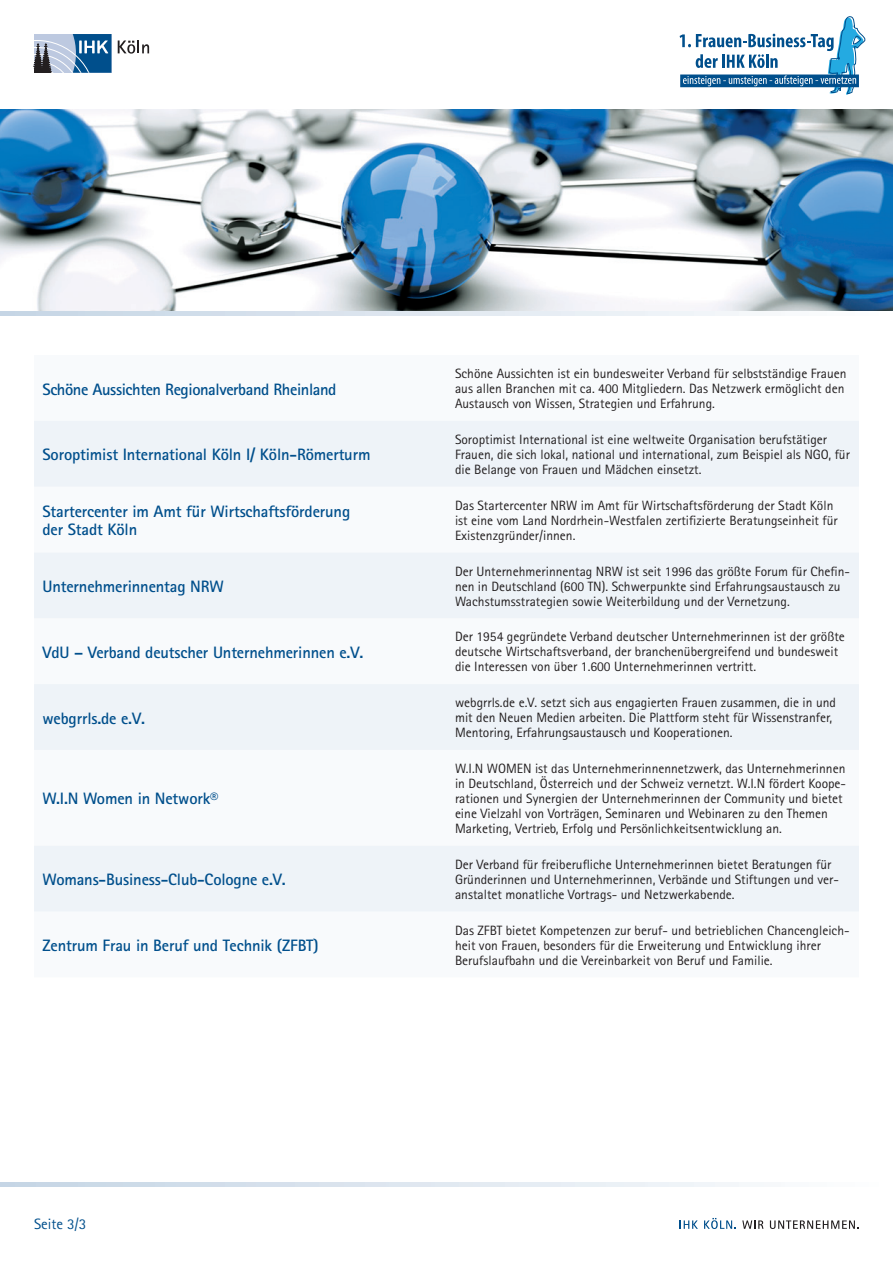
<style>
.page{position:relative;width:893px;height:1263px;background:#fff}
.page>*{position:absolute;margin:0;border:0;box-sizing:border-box;transform-origin:0 0}
.t1{font:700 16.5px/18px "Rotis Sans Serif";letter-spacing:-.01em;color:#004f8c}
.t2{font:15px "Rotis Sans Serif";color:#004f8c}
.t3{font:13.5px/15px "Rotis Sans Serif";color:#231f20}
</style>
<div class="page">
<svg style="left:34px;top:421px;width:825px;height:490px;fill:#eef3f8"></svg>
<img style="left:0;top:110px;width:893px;height:201px">
<svg style="left:0;top:311px;width:739px;height:4px;background:#dbe5ee"></svg>
<svg style="left:0;top:1182px;width:739px;height:5px;background:#dbe5ee"></svg>
<svg style="left:33px;top:34px;width:78px;height:39px;background:#6b8eae"></svg>
<svg style="left:118px;top:40px;width:31px;height:14px"></svg>
<svg style="left:680px;top:16px;width:185px;height:79px"></svg>
<svg style="left:680px;top:1220px;width:18px;height:9px"></svg>
<svg style="left:704px;top:1218px;width:32px;height:11px"></svg>
<svg style="left:742px;top:1220px;width:21px;height:9px"></svg>
<svg style="left:770px;top:1220px;width:89px;height:9px"></svg>
<p class="t1" style="left:43px;top:380px;width:296px">Schöne Aussichten Regionalverband Rheinland</p>
<p class="t1" style="left:43px;top:445px;width:330px">Soroptimist International Köln I/ Köln-Römerturm</p>
<p class="t3" style="left:455px;top:366px;width:393px">Schöne Aussichten ist ein bundesweiter Verband für selbstständige Frauen aus allen Branchen mit ca. 400 Mitgliedern. Das Netzwerk ermöglicht den<br>Austausch von Wissen, Strategien und Erfahrung.</p>
<p class="t3" style="left:455px;top:432px;width:396px">Soroptimist International ist eine weltweite Organisation berufstätiger<br>Frauen, die sich lokal, national und international, zum Beispiel als NGO, für die Belange von Frauen und Mädchen einsetzt.</p>
<p class="t1" style="left:43px;top:502px;width:309px">Startercenter im Amt für Wirtschaftsförderung der Stadt Köln</p>
<p class="t3" style="left:455px;top:498px;width:384px">Das Startercenter NRW im Amt für Wirtschaftsförderung der Stadt Köln ist eine vom Land Nordrhein-Westfalen zertifizierte Beratungseinheit für<br>Existenzgründer/innen.</p>
<p class="t1" style="left:43px;top:577px;width:183px">Unternehmerinnentag NRW</p>
<p class="t3" style="left:455px;top:563px;width:396px">Der Unternehmerinnentag NRW ist seit 1996 das größte Forum für Chefin&shy;nen in Deutschland (600 TN). Schwerpunkte sind Erfahrungsaustausch zu<br>Wachstumsstrategien sowie Weiterbildung und der Vernetzung.</p>
<p class="t1" style="left:43px;top:643px;width:322px">VdU – Verband deutscher Unternehmerinnen e.V.</p>
<p class="t1" style="left:43px;top:709px;width:104px">webgrrls.de e.V.</p>
<p class="t1" style="left:43px;top:789px;width:177px">W.I.N Women in Network®</p>
<p class="t1" style="left:43px;top:870px;width:245px">Womans-Business-Club-Cologne e.V.</p>
<p class="t1" style="left:43px;top:936px;width:278px">Zentrum Frau in Beruf und Technik (ZFBT)</p>
<p class="t3" style="left:455px;top:629px;width:391px">Der 1954 gegründete Verband deutscher Unternehmerinnen ist der größte deutsche Wirtschaftsverband, der branchenübergreifend und bundesweit die Interessen von über 1.600 Unternehmerinnen vertritt.</p>
<p class="t3" style="left:455px;top:695px;width:383px">webgrrls.de e.V. setzt sich aus engagierten Frauen zusammen, die in und mit den Neuen Medien arbeiten. Die Plattform steht für Wissenstranfer,<br>Mentoring, Erfahrungsaustausch und Kooperationen.</p>
<p class="t3" style="left:455px;top:761px;width:393px">W.I.N WOMEN ist das Unternehmerinnennetzwerk, das Unternehmerinnen in Deutschland, Österreich und der Schweiz vernetzt. W.I.N fördert Koope&shy;rationen und Synergien der Unternehmerinnen der Community und bietet eine Vielzahl von Vorträgen, Seminaren und Webinaren zu den Themen Marketing, Vertrieb, Erfolg und Persönlichkeitsentwicklung an.</p>
<p class="t3" style="left:455px;top:857px;width:385px">Der Verband für freiberufliche Unternehmerinnen bietet Beratungen für<br>Gründerinnen und Unternehmerinnen, Verbände und Stiftungen und ver&shy;anstaltet monatliche Vortrags- und Netzwerkabende.</p>
<p class="t3" style="left:455px;top:922px;width:396px">Das ZFBT bietet Kompetenzen zur beruf- und betrieblichen Chancengleich&shy;heit von Frauen, besonders für die Erweiterung und Entwicklung ihrer<br>Berufslaufbahn und die Vereinbarkeit von Beruf und Familie.</p>
<p class="t2" style="left:34px;top:1215px;width:54px">Seite 3/3</p>
</div>
